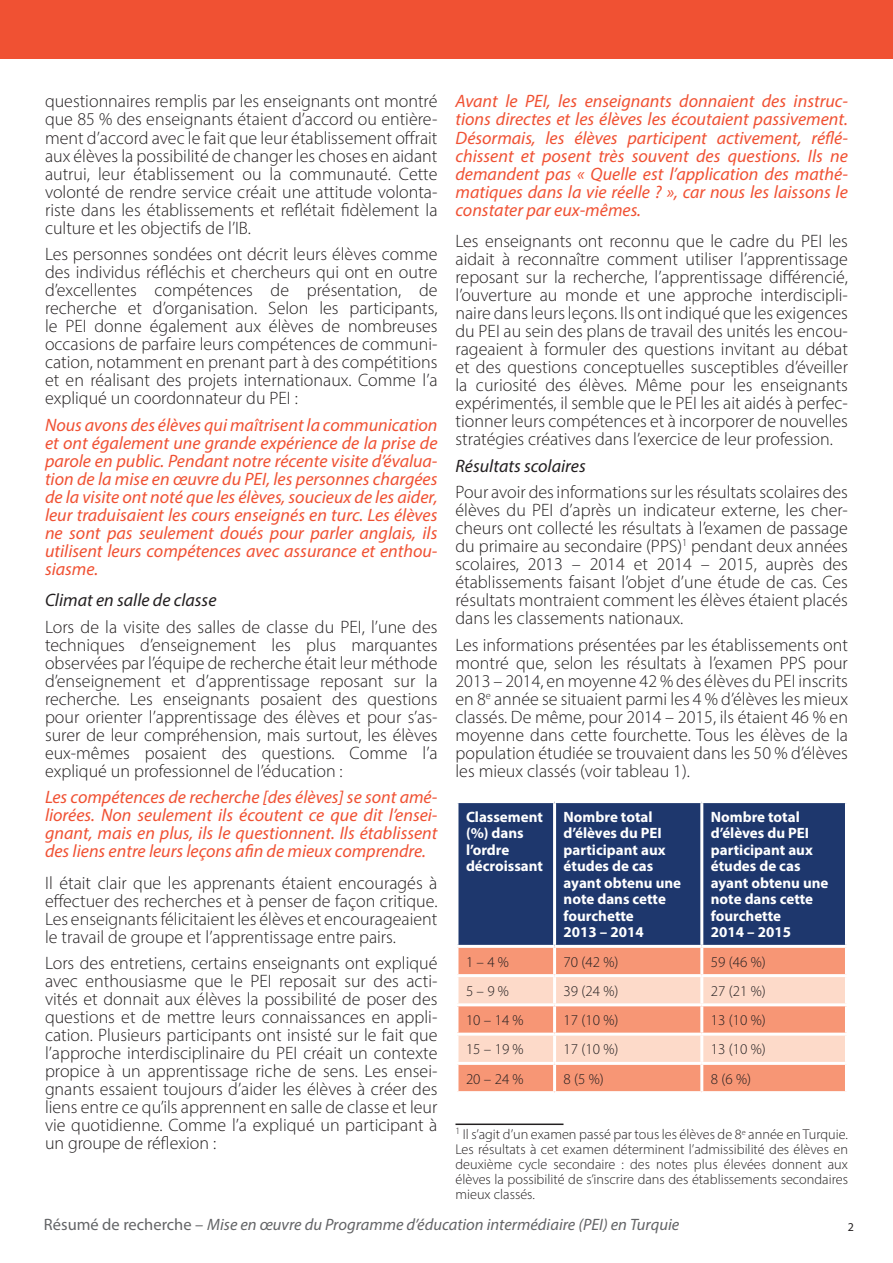
<style>
.page{position:relative;width:893px;height:1263px;background:#fff}
.page>*{position:absolute;margin:0;border:0;box-sizing:border-box;transform-origin:0 0}
.Main_body{font:300 18px/18px "Myriad Pro";color:#231f20;text-align:justify}
.Call-out_orange{font:italic 18px/18px "Myriad Pro";color:#f05133;text-align:justify}
.Sub_sub_heading{font:italic 18px "Myriad Pro";color:#231f20}
.t1{font:italic 16.5px "Myriad Pro";color:#636466}
.Cell_heading{font:700 15px/16.5px "Myriad Pro";color:#fff}
.Cell{font:300 15px "Myriad Pro";color:#231f20}
.Footnote{font:300 14.25px/15px "Myriad Pro";color:#231f20;text-align:justify}
.t2{font:12px "Myriad Pro";color:#231f20}
.s1{font-style:normal}
</style>
<div class="page">
<div style="left:0;top:0;width:893px;height:59px;background:#f05133"></div>
<div style="left:458px;top:803px;width:387px;height:142px;background:#1e376d"></div>
<div style="left:458px;top:948px;width:387px;height:143px;background:#f79675"></div>
<svg style="left:458px;top:977px;width:387px;height:85px;background:#fbc4ae"></svg>
<hr style="left:553px;top:948px;width:3px;height:26px;background:#fff">
<hr style="left:700px;top:948px;width:3px;height:26px;background:#fff">
<hr style="left:455px;top:974px;width:100px;height:3px;background:#fff">
<hr style="left:555px;top:974px;width:147px;height:3px;background:#fff">
<hr style="left:553px;top:977px;width:3px;height:26px;background:#fff">
<hr style="left:702px;top:974px;width:146px;height:3px;background:#fff">
<hr style="left:700px;top:977px;width:3px;height:26px;background:#fff">
<hr style="left:455px;top:1003px;width:100px;height:3px;background:#fff">
<hr style="left:555px;top:1003px;width:147px;height:3px;background:#fff">
<hr style="left:553px;top:1006px;width:3px;height:26px;background:#fff">
<hr style="left:702px;top:1003px;width:146px;height:3px;background:#fff">
<hr style="left:700px;top:1006px;width:3px;height:26px;background:#fff">
<hr style="left:455px;top:1032px;width:100px;height:3px;background:#fff">
<hr style="left:555px;top:1032px;width:147px;height:3px;background:#fff">
<hr style="left:553px;top:1035px;width:3px;height:27px;background:#fff">
<hr style="left:702px;top:1032px;width:146px;height:3px;background:#fff">
<hr style="left:700px;top:1035px;width:3px;height:27px;background:#fff">
<hr style="left:455px;top:1062px;width:100px;height:3px;background:#fff">
<hr style="left:555px;top:1062px;width:147px;height:3px;background:#fff">
<hr style="left:553px;top:1065px;width:3px;height:26px;background:#fff">
<hr style="left:702px;top:1062px;width:146px;height:3px;background:#fff">
<hr style="left:700px;top:1065px;width:3px;height:26px;background:#fff">
<hr style="left:553px;top:803px;width:3px;height:142px;background:#fff">
<hr style="left:700px;top:803px;width:3px;height:142px;background:#fff">
<hr style="left:455px;top:1123px;width:108px;height:2px;background:#231f20">
<p class="Main_body" style="left:45px;top:92px;width:394px">questionnaires remplis par les enseignants ont montré que 85 % des enseignants étaient d’accord ou entière&shy;ment d’accord avec le fait que leur établissement offrait aux élèves la possibilité de changer les choses en aidant autrui, leur établissement ou la communauté. Cette volonté de rendre service créait une attitude volonta&shy;riste dans les établissements et reflétait fidèlement la culture et les objectifs de l’IB.</p>
<p class="Main_body" style="left:45px;top:245px;width:394px">Les personnes sondées ont décrit leurs élèves comme des individus réfléchis et chercheurs qui ont en outre d’excellentes compétences de présentation, de recherche et d’organisation. Selon les participants, le PEI donne également aux élèves de nombreuses occasions de parfaire leurs compétences de communi&shy;cation, notamment en prenant part à des compétitions et en réalisant des projets internationaux. Comme l’a expliqué un coordonnateur du PEI :</p>
<p class="Call-out_orange" style="left:45px;top:415px;width:394px">Nous avons des élèves qui maîtrisent la communication et ont également une grande expérience de la prise de parole en public. Pendant notre récente visite d’évalua&shy;tion de la mise en œuvre du PEI, les personnes chargées de la visite ont noté que les élèves, soucieux de les aider, leur traduisaient les cours enseignés en turc. Les élèves ne sont pas seulement doués pour parler anglais, ils utilisent leurs compétences avec assurance et enthou&shy;siasme.</p>
<p class="Sub_sub_heading" style="left:45px;top:589px;width:173px">Climat en salle de classe</p>
<p class="Main_body" style="left:45px;top:617px;width:394px">Lors de la visite des salles de classe du PEI, l’une des techniques d’enseignement les plus marquantes observées par l’équipe de recherche était leur méthode d’enseignement et d’apprentissage reposant sur la recherche. Les enseignants posaient des questions pour orienter l’apprentissage des élèves et pour s’as&shy;surer de leur compréhension, mais surtout, les élèves eux-mêmes posaient des questions. Comme l’a expliqué un professionnel de l’éducation :</p>
<p class="Call-out_orange" style="left:45px;top:788px;width:394px">Les compétences de recherche [des élèves] se sont amé&shy;liorées. Non seulement ils écoutent ce que dit l’ensei&shy;gnant, mais en plus, ils le questionnent. Ils établissent des liens entre leurs leçons afin de mieux comprendre.</p>
<p class="Main_body" style="left:45px;top:873px;width:394px">Il était clair que les apprenants étaient encouragés à effectuer des recherches et à penser de façon critique.<br>Les enseignants félicitaient les élèves et encourageaient le travail de groupe et l’apprentissage entre pairs.</p>
<p class="Main_body" style="left:45px;top:954px;width:394px">Lors des entretiens, certains enseignants ont expliqué avec enthousiasme que le PEI reposait sur des acti&shy;vités et donnait aux élèves la possibilité de poser des questions et de mettre leurs connaissances en appli&shy;cation. Plusieurs participants ont insisté sur le fait que l’approche interdisciplinaire du PEI créait un contexte propice à un apprentissage riche de sens. Les ensei&shy;gnants essaient toujours d’aider les élèves à créer des liens entre ce qu’ils apprennent en salle de classe et leur vie quotidienne. Comme l’a expliqué un participant à un groupe de réflexion :</p>
<p class="Call-out_orange" style="left:455px;top:92px;width:394px">Avant le PEI, les enseignants donnaient des instruc&shy;tions directes et les élèves les écoutaient passivement.<br>Désormais, les élèves participent activement, réflé&shy;chissent et posent très souvent des questions. Ils ne demandent pas « Quelle est l’application des mathé&shy;matiques dans la vie réelle ? », car nous les laissons le constater par eux-mêmes.</p>
<p class="Main_body" style="left:455px;top:232px;width:394px">Les enseignants ont reconnu que le cadre du PEI les aidait à reconnaître comment utiliser l’apprentissage reposant sur la recherche, l’apprentissage différencié, l’ouverture au monde et une approche interdiscipli&shy;naire dans leurs leçons. Ils ont indiqué que les exigences du PEI au sein des plans de travail des unités les encou&shy;rageaient à formuler des questions invitant au débat et des questions conceptuelles susceptibles d’éveiller la curiosité des élèves. Même pour les enseignants expérimentés, il semble que le PEI les ait aidés à perfec&shy;tionner leurs compétences et à incorporer de nouvelles stratégies créatives dans l’exercice de leur profession.</p>
<p class="Sub_sub_heading" style="left:455px;top:454px;width:132px">Résultats scolaires</p>
<p class="Main_body" style="left:455px;top:483px;width:394px">Pour avoir des informations sur les résultats scolaires des élèves du PEI d’après un indicateur externe, les cher&shy;cheurs ont collecté les résultats à l’examen de passage du primaire au secondaire (PPS)<sup>1</sup> pendant deux années scolaires, 2013 – 2014 et 2014 – 2015, auprès des établissements faisant l’objet d’une étude de cas. Ces résultats montraient comment les élèves étaient placés dans les classements nationaux.</p>
<p class="Main_body" style="left:455px;top:635px;width:394px">Les informations présentées par les établissements ont montré que, selon les résultats à l’examen PPS pour 2013 – 2014, en moyenne 42 % des élèves du PEI inscrits en 8<sup>e</sup> année se situaient parmi les 4 % d’élèves les mieux classés. De même, pour 2014 – 2015, ils étaient 46 % en moyenne dans cette fourchette. Tous les élèves de la population étudiée se trouvaient dans les 50 % d’élèves les mieux classés (voir tableau 1).</p>
<p class="Cell_heading" style="left:466px;top:808px;width:79px">Classement (%) dans l’ordre décroissant</p>
<p class="Cell_heading" style="left:564px;top:808px;width:119px">Nombre total d’élèves du PEI participant aux études de cas ayant obtenu une note dans cette fourchette</p>
<p class="Cell_heading" style="left:564px;top:923px;width:82px">2013 – 2014</p>
<p class="Cell_heading" style="left:711px;top:808px;width:119px">Nombre total d’élèves du PEI participant aux études de cas ayant obtenu une note dans cette fourchette</p>
<p class="Cell_heading" style="left:711px;top:923px;width:82px">2014 – 2015</p>
<p class="Cell" style="left:466px;top:952px;width:45px">1 – 4 %</p>
<p class="Cell" style="left:564px;top:952px;width:56px">70 (42 %)</p>
<p class="Cell" style="left:711px;top:952px;width:56px">59 (46 %)</p>
<p class="Cell" style="left:466px;top:982px;width:45px">5 – 9 %</p>
<p class="Cell" style="left:564px;top:982px;width:56px">39 (24 %)</p>
<p class="Cell" style="left:711px;top:982px;width:56px">27 (21 %)</p>
<p class="Cell" style="left:466px;top:1011px;width:59px">10 – 14 %</p>
<p class="Cell" style="left:564px;top:1011px;width:56px">17 (10 %)</p>
<p class="Cell" style="left:711px;top:1011px;width:56px">13 (10 %)</p>
<p class="Cell" style="left:466px;top:1040px;width:59px">15 – 19 %</p>
<p class="Cell" style="left:564px;top:1040px;width:56px">17 (10 %)</p>
<p class="Cell" style="left:711px;top:1040px;width:56px">13 (10 %)</p>
<p class="Cell" style="left:466px;top:1069px;width:59px">20 – 24 %</p>
<p class="Cell" style="left:564px;top:1069px;width:42px">8 (5 %)</p>
<p class="Cell" style="left:711px;top:1069px;width:42px">8 (6 %)</p>
<p class="Footnote" style="left:455px;top:1127px;width:394px"><sup>1</sup> Il s’agit d’un examen passé par tous les élèves de 8<sup>e</sup> année en Turquie.<br>Les résultats à cet examen déterminent l’admissibilité des élèves en deuxième cycle secondaire : des notes plus élevées donnent aux élèves la possibilité de s’inscrire dans des établissements secondaires mieux classés.</p>
<p class="t1" style="left:44px;top:1214px;width:637px"><span class="s1">Résumé de recherche –</span> Mise en œuvre du Programme d’éducation intermédiaire (PEI) en Turquie</p>
<p class="t2" style="left:848px;top:1220px;width:8px">2</p>
</div>
